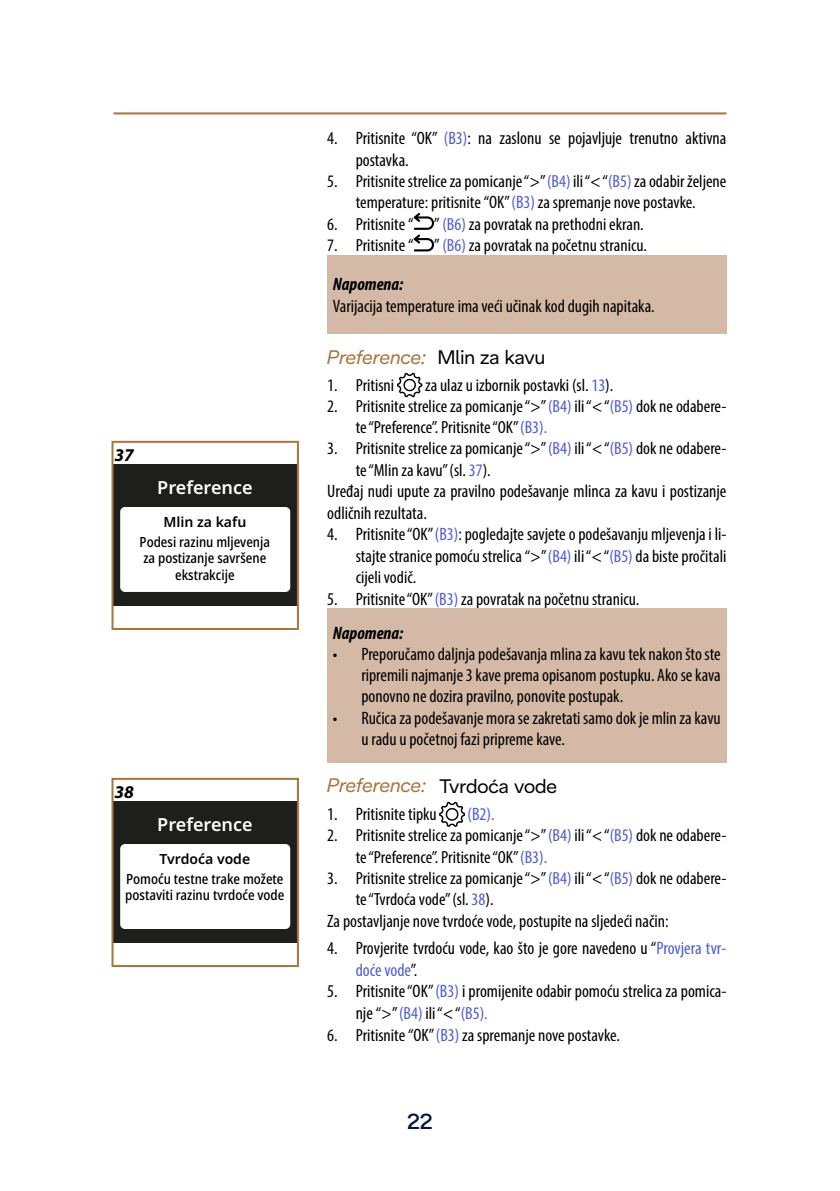
<style>
.page{position:relative;width:840px;height:1191px;background:#fff}
.page>*{position:absolute;margin:0;border:0;box-sizing:border-box;transform-origin:0 0}
.t1{font:500 22px "De Longhi Sans";color:#02183e}
.sottoparagrafo_setting{font:italic 19.6px "De Longhi Sans";color:#aa743a}
.sottoparagrafo_con_dettaglio{font:19.6px "De Longhi Sans";color:#000}
.testo{font:condensed 18px/21.6px "Myriad Pro";color:#000}
.Display_setting_title{font:600 18px "Noto Sans";color:#fff}
.pericoli{font:italic 700 condensed 18px "Myriad Pro";color:#000}
.t2{font:condensed 18px "Myriad Pro";color:#4f5cd6}
.numero_figura{font:italic 700 18px "Myriad Pro";color:#000}
.t3{font:condensed 17.6px/21.6px "Myriad Pro";color:#000}
.testo_display_setting{font:500 condensed 14px/16.8px "Noto Sans";color:#000;text-align:center}
.display_setting{font:600 14px "Noto Sans";color:#000}
.s1{color:#4f5cd6}
.s2{font-size:18px}
.s3{font-size:18px;color:#4f5cd6}
.s4{font-size:17.6px}
.s5{font-size:17.6px;color:#4f5cd6}
</style>
<div class="page">
<hr style="left:113px;top:112px;width:613px;height:2px;background:#aa743a">
<svg style="left:413px;top:213px;width:21px;height:38px"></svg>
<div style="left:327px;top:255px;width:399px;height:79px;background:#d4b9a6"></div>
<svg style="left:397px;top:373px;width:25px;height:24px"></svg>
<div style="left:327px;top:608px;width:399px;height:155px;background:#d4b9a6"></div>
<svg style="left:439px;top:801px;width:25px;height:26px"></svg>
<div style="left:112px;top:464px;width:186px;height:142px;background:#1e1e1c"></div>
<div style="left:120px;top:507px;width:170px;height:85px;background:#fff;border-radius:5px"></div>
<div style="left:111px;top:441px;width:188px;height:189px;border:2px solid #aa743a"></div>
<div style="left:112px;top:801px;width:186px;height:142px;background:#1e1e1c"></div>
<div style="left:120px;top:844px;width:170px;height:85px;background:#fff;border-radius:5px"></div>
<div style="left:111px;top:778px;width:188px;height:189px;border:2px solid #aa743a"></div>
<p class="numero_figura" style="left:114px;top:443px;width:21px">37</p>
<p class="Display_setting_title" style="left:157px;top:475px;width:97px">Preference</p>
<p class="display_setting" style="left:163px;top:512px;width:84px">Mlin za kafu</p>
<p class="testo_display_setting" style="left:139px;top:533px;width:132px">Podesi razinu mljevenja za postizanje savršene ekstrakcije</p>
<p class="numero_figura" style="left:114px;top:780px;width:21px">38</p>
<p class="Display_setting_title" style="left:157px;top:812px;width:97px">Preference</p>
<p class="display_setting" style="left:159px;top:848px;width:92px">Tvrdoća vode</p>
<p class="testo_display_setting" style="left:125px;top:870px;width:161px;text-align:left">Pomoću testne trake možete postaviti razinu tvrdoće vode</p>
<p class="testo" style="left:355px;top:127px;width:372px;text-indent:-28px">4. Pritisnite “OK” <span class="s1">(B3)</span>: na zaslonu se pojavljuje trenutno aktivna postavka.</p>
<p class="t3" style="left:327px;top:170px;width:400px;text-align:center">5. Pritisnite strelice za pomicanje “&gt;” <span class="s1">(B4)</span> ili “&lt; “<span class="s1">(B5)</span> za odabir željene temperature: pritisnite <span class="s2">“OK”</span> <span class="s3">(B3)</span> za spremanje nove postavke.</p>
<p class="t3" style="left:327px;top:213px;width:318px">6. Pritisnite <span class="s2">“ ”</span> <span class="s1">(B6)</span> za povratak na prethodni ekran.</p>
<p class="t3" style="left:327px;top:235px;width:321px">7. Pritisnite <span class="s2">“ ”</span> <span class="s1">(B6)</span> za povratak na početnu stranicu.</p>
<p class="pericoli" style="left:333px;top:273px;width:72px">Napomena:</p>
<p class="testo" style="left:333px;top:295px;width:323px">Varijacija temperature ima veći učinak kod dugih napitaka.</p>
<p class="sottoparagrafo_setting" style="left:327px;top:345px;width:101px">Preference:</p>
<p class="sottoparagrafo_con_dettaglio" style="left:437px;top:345px;width:109px">Mlin za kavu</p>
<p class="t3" style="left:327px;top:374px;width:68px">1. Pritisni</p>
<p class="t3" style="left:425px;top:374px;width:190px">za ulaz u izbornik postavki (sl. <span class="s1">13</span>).</p>
<p class="t3" style="left:355px;top:395px;width:372px;line-height:21px;text-indent:-28px">2. Pritisnite strelice za pomicanje “&gt;” <span class="s1">(B4)</span> ili “&lt; “<span class="s1">(B5)</span> dok ne odabere&shy;te “Preference”. Pritisnite “OK” <span class="s1">(B3).</span></p>
<p class="t3" style="left:355px;top:437px;width:372px;text-indent:-28px">3. Pritisnite strelice za pomicanje “&gt;” <span class="s1">(B4)</span> ili “&lt; “<span class="s1">(B5)</span> dok ne odabere&shy;te “Mlin za kavu” (sl. <span class="s1">37</span>).</p>
<p class="testo" style="left:327px;top:480px;width:400px">Uređaj nudi upute za pravilno podešavanje mlinca za kavu i postizanje odličnih rezultata.</p>
<p class="testo" style="left:327px;top:523px;width:400px;text-align:right">4. Pritisnite “OK” <span class="s1">(B3)</span>: pogledajte savjete o podešavanju mljevenja i li&shy;stajte stranice pomoću strelica <span class="s4">“&gt;”</span> <span class="s5">(B4)</span> <span class="s4">ili “&lt; “</span><span class="s5">(B5)</span> <span class="s4">da biste pročitali</span></p>
<p class="t3" style="left:355px;top:566px;width:62px">cijeli vodič.</p>
<p class="testo" style="left:327px;top:588px;width:313px">5. Pritisnite “OK” <span class="s1">(B3)</span> za povratak na početnu stranicu.</p>
<p class="pericoli" style="left:333px;top:622px;width:72px">Napomena:</p>
<p class="testo" style="left:361px;top:643px;width:361px;line-height:21px;text-align:justify;text-indent:-28px">• Preporučamo daljnja podešavanja mlina za kavu tek nakon što ste ripremili najmanje 3 kave prema opisanom postupku. Ako se kava ponovno ne dozira pravilno, ponovite postupak.</p>
<p class="testo" style="left:361px;top:707px;width:361px;text-indent:-28px">• Ručica za podešavanje mora se zakretati samo dok je mlin za kavu u radu u početnoj fazi pripreme kave.</p>
<p class="sottoparagrafo_setting" style="left:327px;top:774px;width:101px">Preference:</p>
<p class="sottoparagrafo_con_dettaglio" style="left:439px;top:774px;width:119px">Tvrdoća vode</p>
<p class="testo" style="left:327px;top:803px;width:111px">1. Pritisnite tipku</p>
<p class="t2" style="left:467px;top:803px;width:29px">(B2).</p>
<p class="t3" style="left:355px;top:825px;width:372px;line-height:21px;text-indent:-28px">2. Pritisnite strelice za pomicanje “&gt;” <span class="s1">(B4)</span> ili “&lt; “<span class="s1">(B5)</span> dok ne odabere&shy;te “Preference”. Pritisnite “OK” <span class="s1">(B3).</span></p>
<p class="t3" style="left:355px;top:866px;width:372px;text-indent:-28px">3. Pritisnite strelice za pomicanje “&gt;” <span class="s1">(B4)</span> ili “&lt; “<span class="s1">(B5)</span> dok ne odabere&shy;te “Tvrdoća vode” (sl. <span class="s1">38</span>).</p>
<p class="testo" style="left:327px;top:910px;width:343px">Za postavljanje nove tvrdoće vode, postupite na sljedeći način:</p>
<p class="testo" style="left:355px;top:937px;width:372px;text-indent:-28px">4. Provjerite tvrdoću vode, kao što je gore navedeno u “<span class="s1">Provjera tvr&shy;doće vode</span>”.</p>
<p class="testo" style="left:327px;top:980px;width:400px">5. Pritisnite “OK” <span class="s1">(B3)</span> i promijenite odabir pomoću strelica za pomica-</p>
<p class="t3" style="left:355px;top:1002px;width:133px"><span class="s2">nje</span> “&gt;” <span class="s1">(B4)</span> ili “&lt; “<span class="s1">(B5).</span></p>
<p class="t3" style="left:327px;top:1023px;width:294px">6. Pritisnite <span class="s2">“OK”</span> <span class="s3">(B3)</span> za spremanje nove postavke.</p>
<p class="t1" style="left:407px;top:1108px;width:27px">22</p>
</div>
